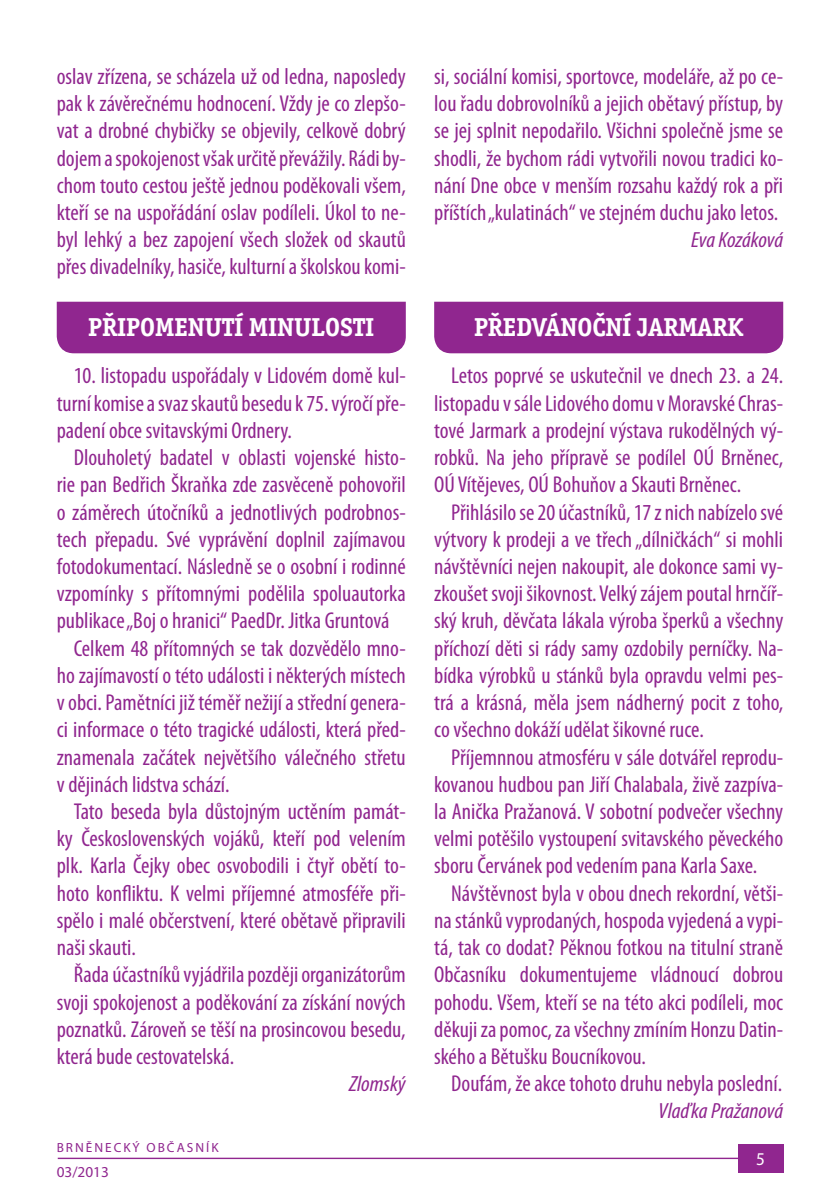
<style>
.page{position:relative;width:840px;height:1191px;background:#fff}
.page>*{position:absolute;margin:0;border:0;box-sizing:border-box;transform-origin:0 0}
.t1{font:700 26px "Officina Serif Itc TOT";color:#fff}
.t2{font:condensed 23px/27.2px "Myriad Pro";color:#90268f;text-align:justify}
.t3{font:italic condensed 22px "Myriad Pro";letter-spacing:-.005em;color:#90268f;scale:1.05 1}
.t4{font:18px "Myriad Pro";color:#fff;scale:.95 1}
.t5{font:15.2px "Myriad Pro";color:#90268f}
.t6{font:13.2px "Myriad Pro";letter-spacing:.15em;color:#90268f}
</style>
<div class="page">
<hr style="left:58px;top:1157px;width:724px;height:2px;background:#90268f">
<div style="left:737px;top:1144px;width:45px;height:28px;background:#90268f"></div>
<div style="left:57px;top:302px;width:348px;height:51px;background:#90268f"></div>
<div style="left:434px;top:302px;width:348px;height:51px;background:#90268f"></div>
<p class="t2" style="left:57px;top:63px;width:350px">oslav zřízena, se scházela už od ledna, naposledy pak k závěrečnému hodnocení. Vždy je co zlepšo&shy;vat a drobné chybičky se objevily, celkově dobrý dojem a spokojenost však určitě převážily. Rádi by&shy;chom touto cestou ještě jednou poděkovali všem, kteří se na uspořádání oslav podíleli. Úkol to ne&shy;byl lehký a bez zapojení všech složek od skautů přes divadelníky, hasiče, kulturní a školskou komi-</p>
<p class="t2" style="left:434px;top:63px;width:350px">si, sociální komisi, sportovce, modeláře, až po ce&shy;lou řadu dobrovolníků a jejich obětavý přístup, by se jej splnit nepodařilo. Všichni společně jsme se shodli, že bychom rádi vytvořili novou tradici ko&shy;nání Dne obce v menším rozsahu každý rok a při příštích „kulatinách“ ve stejném duchu jako letos.</p>
<p class="t3" style="left:690px;top:228px;width:89px">Eva Kozáková</p>
<p class="t1" style="left:88px;top:311px;width:287px">PŘIPOMENUTÍ MINULOSTI</p>
<p class="t1" style="left:473px;top:311px;width:271px">PŘEDVÁNOČNÍ JARMARK</p>
<p class="t2" style="left:434px;top:363px;width:350px;text-indent:17px">Letos poprvé se uskutečnil ve dnech 23. a 24. listopadu v sále Lidového domu v Moravské Chras&shy;tové Jarmark a prodejní výstava rukodělných vý&shy;robků. Na jeho přípravě se podílel OÚ Brněnec, OÚ Vítějeves, OÚ Bohuňov a Skauti Brněnec.</p>
<p class="t2" style="left:434px;top:499px;width:350px;text-indent:17px">Přihlásilo se 20 účastníků, 17 z nich nabízelo své výtvory k prodeji a ve třech „dílničkách“ si mohli návštěvníci nejen nakoupit, ale dokonce sami vy&shy;zkoušet svoji šikovnost. Velký zájem poutal hrnčíř&shy;ský kruh, děvčata lákala výroba šperků a všechny příchozí děti si rády samy ozdobily perníčky. Na&shy;bídka výrobků u stánků byla opravdu velmi pes&shy;trá a krásná, měla jsem nádherný pocit z toho, co všechno dokáží udělat šikovné ruce.</p>
<p class="t2" style="left:434px;top:743px;width:350px;text-indent:17px">Příjemnnou atmosféru v sále dotvářel reprodu&shy;kovanou hudbou pan Jiří Chalabala, živě zazpíva&shy;la Anička Pražanová. V sobotní podvečer všechny velmi potěšilo vystoupení svitavského pěveckého sboru Červánek pod vedením pana Karla Saxe.</p>
<p class="t2" style="left:434px;top:880px;width:350px;text-indent:17px">Návštěvnost byla v obou dnech rekordní, větši&shy;na stánků vyprodaných, hospoda vyjedená a vypi&shy;tá, tak co dodat? Pěknou fotkou na titulní straně Občasníku dokumentujeme vládnoucí dobrou pohodu. Všem, kteří se na této akci podíleli, moc děkuji za pomoc, za všechny zmíním Honzu Datin&shy;ského a Bětušku Boucníkovou.</p>
<p class="t2" style="left:451px;top:1070px;width:332px">Doufám, že akce tohoto druhu nebyla poslední.</p>
<p class="t3" style="left:658px;top:1099px;width:120px">Vlaďka Pražanová</p>
<p class="t2" style="left:57px;top:363px;width:350px;text-indent:17px">10. listopadu uspořádaly v Lidovém domě kul&shy;turní komise a svaz skautů besedu k 75. výročí pře&shy;padení obce svitavskými Ordnery.</p>
<p class="t2" style="left:74px;top:444px;width:333px">Dlouholetý badatel v oblasti vojenské histo-</p>
<p class="t2" style="left:57px;top:471px;width:350px">rie pan Bedřich Škraňka zde zasvěceně pohovořil</p>
<p class="t2" style="left:57px;top:499px;width:350px">o záměrech útočníků a jednotlivých podrobnos-</p>
<p class="t2" style="left:57px;top:526px;width:350px">tech přepadu. Své vyprávění doplnil zajímavou</p>
<p class="t2" style="left:57px;top:553px;width:350px">fotodokumentací. Následně se o osobní i rodinné</p>
<p class="t2" style="left:57px;top:580px;width:350px">vzpomínky s přítomnými podělila spoluautorka</p>
<p class="t2" style="left:57px;top:607px;width:334px">publikace „Boj o hranici“ PaedDr. Jitka Gruntová</p>
<p class="t2" style="left:74px;top:635px;width:333px">Celkem 48 přítomných se tak dozvědělo mno-</p>
<p class="t2" style="left:57px;top:662px;width:350px">ho zajímavostí o této události i některých místech</p>
<p class="t2" style="left:57px;top:689px;width:350px">v obci. Pamětníci již téměř nežijí a střední genera-</p>
<p class="t2" style="left:57px;top:716px;width:350px">ci informace o této tragické události, která před-</p>
<p class="t2" style="left:57px;top:743px;width:350px">znamenala začátek největšího válečného střetu</p>
<p class="t2" style="left:57px;top:771px;width:174px">v dějinách lidstva schází.</p>
<p class="t2" style="left:74px;top:798px;width:333px">Tato beseda byla důstojným uctěním památ-</p>
<p class="t2" style="left:57px;top:825px;width:350px">ky Československých vojáků, kteří pod velením</p>
<p class="t2" style="left:57px;top:852px;width:350px">plk. Karla Čejky obec osvobodili i čtyř obětí to-</p>
<p class="t2" style="left:57px;top:880px;width:350px">hoto konfliktu. K velmi příjemné atmosféře při-</p>
<p class="t2" style="left:57px;top:907px;width:350px">spělo i malé občerstvení, které obětavě připravili</p>
<p class="t2" style="left:57px;top:934px;width:81px">naši skauti.</p>
<p class="t2" style="left:74px;top:961px;width:333px">Řada účastníků vyjádřila později organizátorům</p>
<p class="t2" style="left:57px;top:988px;width:350px">svoji spokojenost a poděkování za získání nových</p>
<p class="t2" style="left:57px;top:1016px;width:350px">poznatků. Zároveň se těší na prosincovou besedu,</p>
<p class="t2" style="left:57px;top:1043px;width:179px">která bude cestovatelská.</p>
<p class="t3" style="left:349px;top:1072px;width:55px">Zlomský</p>
<p class="t6" style="left:57px;top:1140px;width:163px">BRNĚNECKÝ OBČASNÍK</p>
<p class="t5" style="left:57px;top:1163px;width:53px">03/2013</p>
<p class="t4" style="left:755px;top:1149px;width:11px">5</p>
</div>
